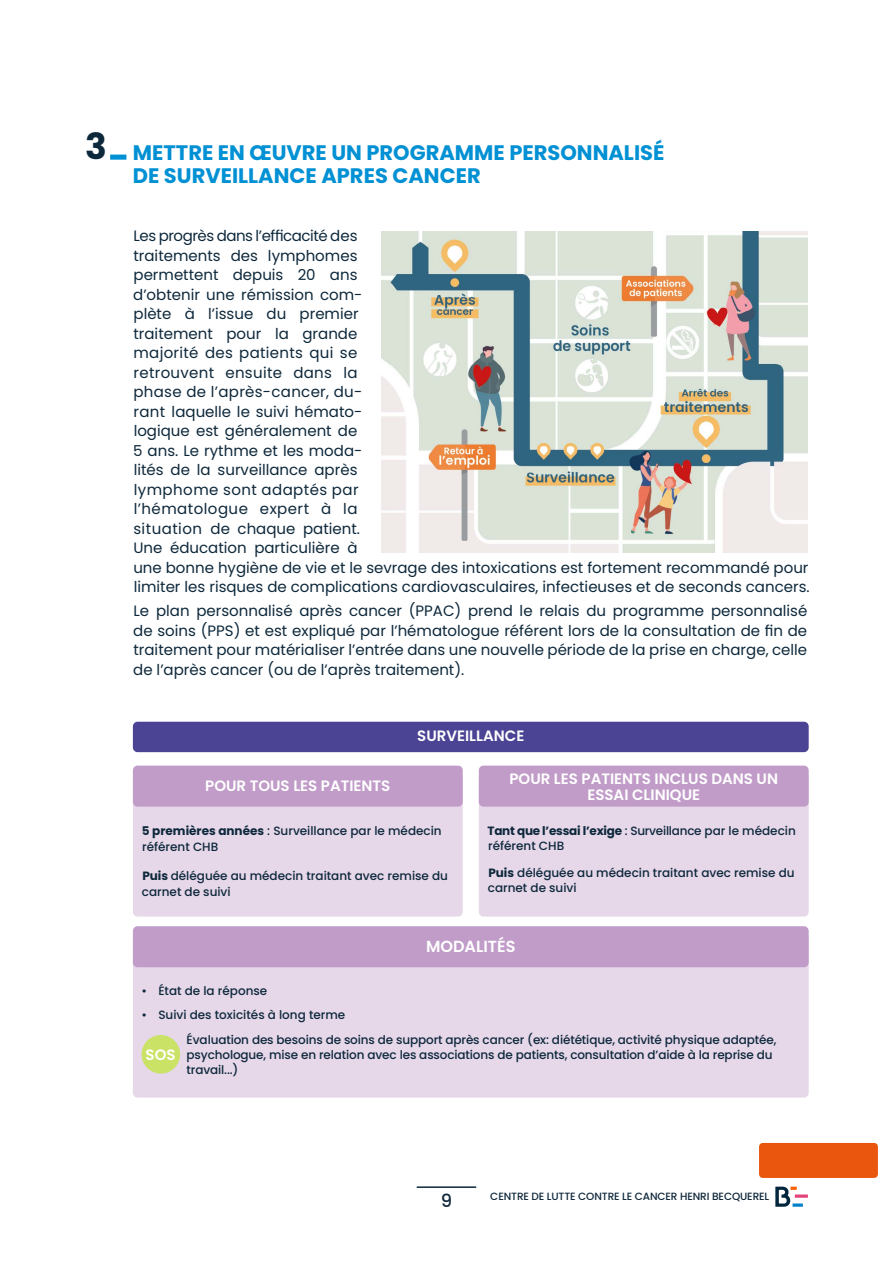
<style>
.page{position:relative;width:893px;height:1263px;background:#fff}
.page>*{position:absolute;margin:0;border:0;box-sizing:border-box;transform-origin:0 0}
.t1{font:700 21px/23.7px "Poppins";color:#0090d4}
.t2{font:500 18px "Poppins";color:#0f283c}
.t3{font:600 16.05px "Poppins";color:#fff}
.t4{font:15px/19.5px "Poppins";color:#0d283b}
.t5{font:600 15px/16px "Poppins";color:#fff;text-align:center}
.t6{font:500 12px/15px "Poppins";color:#0d283b}
.t7{font:500 10.5px "Poppins";letter-spacing:-.01em;color:#0f283c}
.s1{font-size:36px;color:#0d283b}
.s2{font-weight:700}
</style>
<div class="page">
<svg style="left:795px;top:1194px;width:13px;height:4px"></svg>
<svg style="left:775px;top:1187px;width:22px;height:20px"></svg>
<svg style="left:792px;top:1203px;width:11px;height:4px"></svg>
<hr style="left:417px;top:1186px;width:59px;height:2px;background:#0d283b">
<div style="left:133px;top:774px;width:330px;height:142px;background:#e6d7e9;border-radius:5px"></div>
<div style="left:133px;top:934px;width:676px;height:163px;background:#e6d7e9;border-radius:5px"></div>
<div style="left:479px;top:774px;width:330px;height:142px;background:#e6d7e9;border-radius:5px"></div>
<div style="left:110px;top:155px;width:16px;height:5px;background:#0090d4"></div>
<div style="left:759px;top:1143px;width:119px;height:35px;background:#ea560d;border-radius:4px"></div>
<div style="left:142px;top:1035px;width:38px;height:38px;background:#cae266;border-radius:50%"></div>
<div style="left:133px;top:766px;width:330px;height:41px;background:#c19cc9;border-radius:5px"></div>
<div style="left:133px;top:926px;width:676px;height:41px;background:#c19cc9;border-radius:5px"></div>
<div style="left:479px;top:766px;width:330px;height:41px;background:#c19cc9;border-radius:5px"></div>
<div style="left:133px;top:722px;width:676px;height:30px;background:#4b4495;border-radius:5px"></div>
<img style="left:381px;top:232px;width:427px;height:321px">
<h1 class="t1" style="left:133px;top:140px;width:533px;text-indent:-48px"><span class="s1">3</span> METTRE EN ŒUVRE UN PROGRAMME PERSONNALISÉ<br>DE SURVEILLANCE APRES CANCER</h1>
<p class="t4" style="left:133px;top:226px;width:678px">Les progrès dans l’efficacité des<br>traitements des lymphomes<br>permettent depuis 20 ans<br>d’obtenir une rémission com-<br>plète à l’issue du premier<br>traitement pour la grande<br>majorité des patients qui se<br>retrouvent ensuite dans la<br>phase de l’après-cancer, du-<br>rant laquelle le suivi hémato-<br>logique est généralement de<br>5 ans. Le rythme et les moda-<br>lités de la surveillance après<br>lymphome sont adaptés par<br>l’hématologue expert à la<br>situation de chaque patient.<br>Une éducation particulière à<br>une bonne hygiène de vie et le sevrage des intoxications est fortement recommandé pour limiter les risques de complications cardiovasculaires, infectieuses et de seconds cancers.</p>
<p class="t4" style="left:133px;top:601px;width:676px;text-align:justify">Le plan personnalisé après cancer (PPAC) prend le relais du programme personnalisé de soins (PPS) et est expliqué par l’hématologue référent lors de la consultation de fin de traitement pour matérialiser l’entrée dans une nouvelle période de la prise en charge, celle de l’après cancer (ou de l’après traitement).</p>
<p class="t5" style="left:205px;top:777px;width:187px">POUR TOUS LES PATIENTS</p>
<p class="t5" style="left:417px;top:728px;width:109px">SURVEILLANCE</p>
<p class="t5" style="left:509px;top:771px;width:270px">POUR LES PATIENTS INCLUS DANS UN<br>ESSAI CLINIQUE</p>
<p class="t6" style="left:142px;top:822px;width:301px;line-height:16px"><span class="s2">5 premières années</span> : Surveillance par le médecin référent CHB</p>
<p class="t6" style="left:142px;top:867px;width:308px;line-height:16px"><span class="s2">Puis</span> déléguée au médecin traitant avec remise du carnet de suivi</p>
<p class="t6" style="left:488px;top:823px;width:310px"><span class="s2">Tant que l’essai l’exige</span> : Surveillance par le médecin référent CHB</p>
<p class="t6" style="left:488px;top:866px;width:308px"><span class="s2">Puis</span> déléguée au médecin traitant avec remise du carnet de suivi</p>
<p class="t3" style="left:426px;top:937px;width:91px">MODALITÉS</p>
<p class="t6" style="left:141px;top:984px;width:127px">• État de la réponse</p>
<p class="t6" style="left:187px;top:1002px;width:591px;line-height:25.2px;text-indent:-45px">• Suivi des toxicités à long terme<br>Évaluation des besoins de soins de support après cancer (ex: diététique, activité physique adaptée,</p>
<p class="t6" style="left:187px;top:1047px;width:587px">psychologue, mise en relation avec les associations de patients, consultation d’aide à la reprise du travail...)</p>
<p class="t5" style="left:146px;top:1047px;width:32px">SOS</p>
<p class="t2" style="left:441px;top:1190px;width:13px">9</p>
<p class="t7" style="left:490px;top:1191px;width:280px">CENTRE DE LUTTE CONTRE LE CANCER HENRI BECQUEREL</p>
</div>
